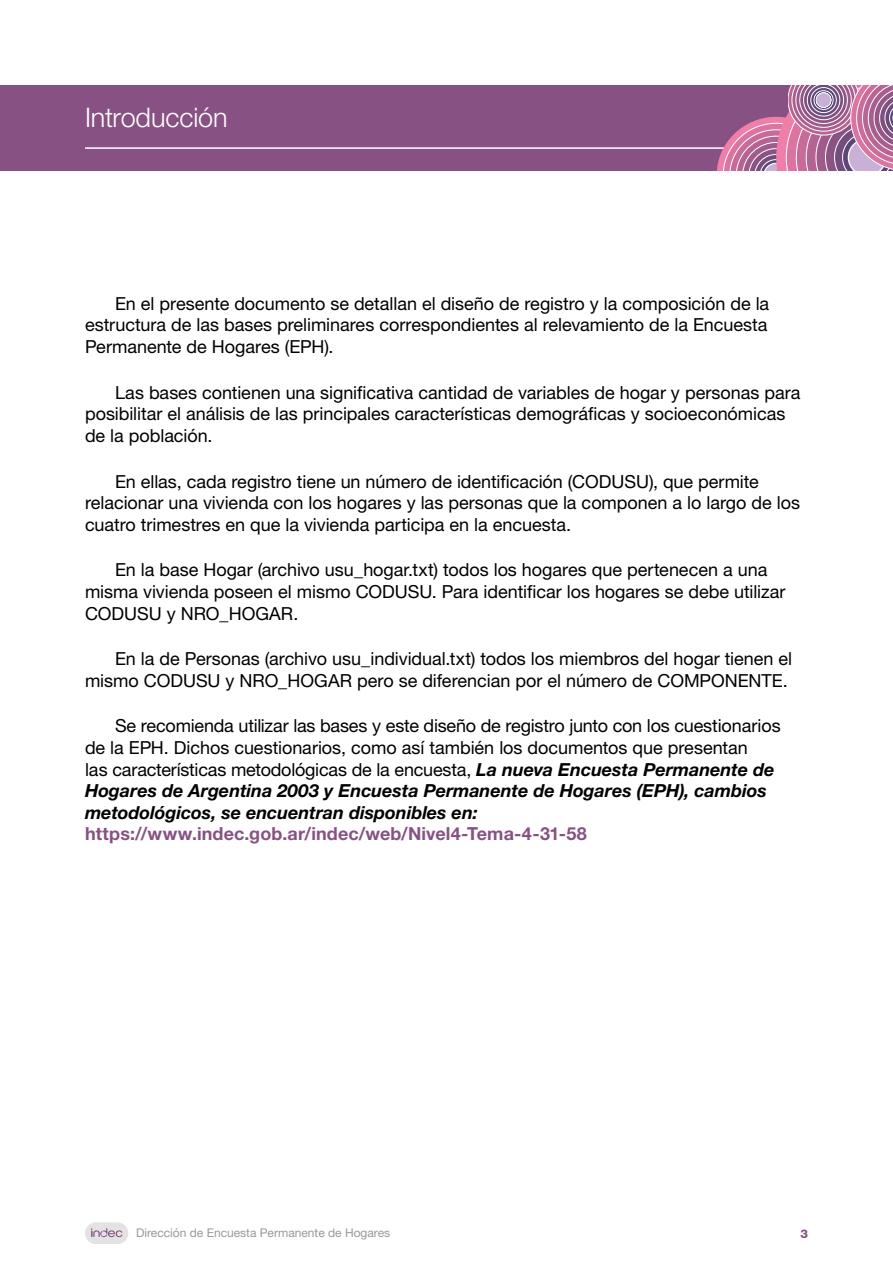
<style>
.page{position:relative;width:893px;height:1263px;background:#fff}
.page>*{position:absolute;margin:0;border:0;box-sizing:border-box;transform-origin:0 0}
.t1{font:300 27px "Helvetica Neue LT Std";letter-spacing:-.005em;color:#fff}
.t2{font:18px/21.6px "Helvetica Neue LT Std";letter-spacing:-.005em;color:#000}
.t3{font:700 18px "Helvetica Neue LT Std";letter-spacing:.005em;color:#875283}
.t4{font:12px "Helvetica Neue LT Std";color:#999}
.t5{font:800 12px "Helvetica Neue LT Std";color:#875283}
.s1{font-weight:700;font-style:italic}
</style>
<div class="page">
<div style="left:85px;top:1222px;width:43px;height:22px;background:#e3e3e3;border-radius:11px"></div>
<svg style="left:91px;top:1228px;width:31px;height:9px"></svg>
<div style="left:0;top:85px;width:893px;height:86px;background:#875283"></div>
<svg style="left:85px;top:85px;width:808px;height:85px"></svg>
<h1 class="t1" style="left:85px;top:101px;width:144px">Introducción</h1>
<p class="t2" style="left:85px;top:292px;width:686px;text-align:justify;text-indent:30px">En el presente documento se detallan el diseño de registro y la composición de la estructura de las bases preliminares correspondientes al relevamiento de la Encuesta Permanente de Hogares (EPH).</p>
<p class="t2" style="left:85px;top:381px;width:717px;text-indent:30px">Las bases contienen una significativa cantidad de variables de hogar y personas para posibilitar el análisis de las principales características demográficas y socioeconómicas de la población.</p>
<p class="t2" style="left:85px;top:470px;width:716px;text-indent:30px">En ellas, cada registro tiene un número de identificación (CODUSU), que permite relacionar una vivienda con los hogares y las personas que la componen a lo largo de los cuatro trimestres en que la vivienda participa en la encuesta.</p>
<p class="t2" style="left:85px;top:559px;width:702px;text-indent:30px">En la base Hogar (archivo usu_hogar.txt) todos los hogares que pertenecen a una misma vivienda poseen el mismo CODUSU. Para identificar los hogares se debe utilizar<br>CODUSU y NRO_HOGAR.</p>
<p class="t2" style="left:85px;top:648px;width:709px;text-align:right">En la de Personas (archivo usu_individual.txt) todos los miembros del hogar tienen el mismo CODUSU y NRO_HOGAR pero se diferencian por el número de COMPONENTE.</p>
<p class="t2" style="left:85px;top:715px;width:697px;text-indent:30px">Se recomienda utilizar las bases y este diseño de registro junto con los cuestionarios de la EPH. Dichos cuestionarios, como así también los documentos que presentan<br>las características metodológicas de la encuesta, <span class="s1">La nueva Encuesta Permanente de Hogares de Argentina 2003 y Encuesta Permanente de Hogares (EPH), cambios metodológicos, se encuentran disponibles en:</span></p>
<p class="t3" style="left:85px;top:823px;width:503px">https://www.indec.gob.ar/indec/web/Nivel4-Tema-4-31-58</p>
<p class="t4" style="left:136px;top:1226px;width:256px">Dirección de Encuesta Permanente de Hogares</p>
<p class="t5" style="left:800px;top:1226px;width:9px">3</p>
</div>
